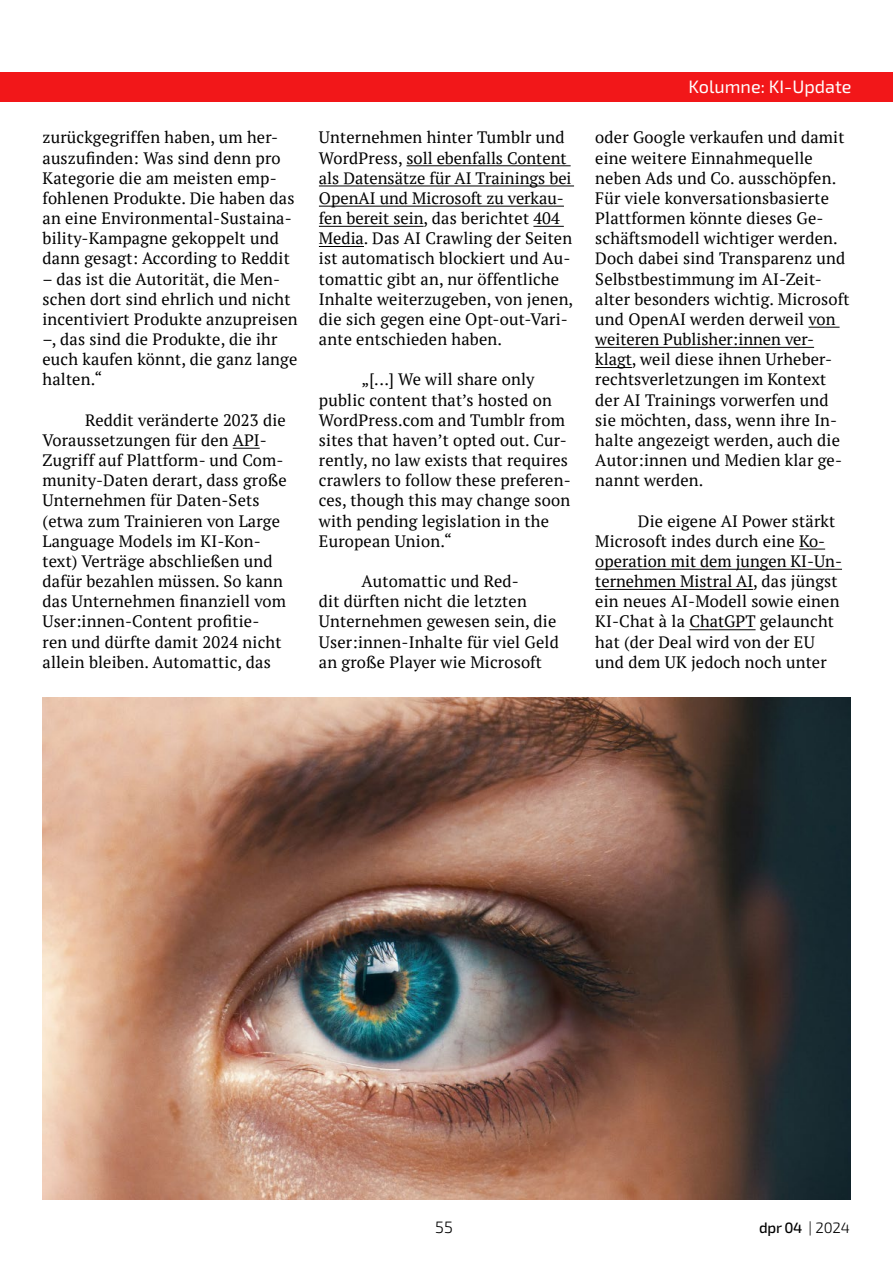
<style>
.page{position:relative;width:893px;height:1263px;background:#fff}
.page>*{position:absolute;margin:0;border:0;box-sizing:border-box;transform-origin:0 0}
.t1{font:18px "Exo 2";color:#fff}
.t2{font:16.5px/20.1px "PT Serif";letter-spacing:.01em;color:#000}
.t3{font:300 16.5px "Exo 2";color:#000}
.t4{font:500 15px "Exo 2";color:#000}
.s1{font-weight:300}
</style>
<div class="page">
<div style="left:0;top:72px;width:893px;height:30px;background:#f21719"></div>
<svg style="left:233px;top:448px;width:27px;height:1px"></svg>
<hr style="left:808px;top:327px;width:31px;height:1px;background:#000">
<hr style="left:595px;top:347px;width:219px;height:1px;background:#000">
<hr style="left:595px;top:367px;width:37px;height:1px;background:#000">
<svg style="left:799px;top:549px;width:26px;height:1px"></svg>
<hr style="left:595px;top:569px;width:247px;height:1px;background:#000">
<hr style="left:595px;top:589px;width:158px;height:1px;background:#000">
<hr style="left:689px;top:629px;width:66px;height:1px;background:#000">
<hr style="left:406px;top:165px;width:165px;height:1px;background:#000">
<hr style="left:319px;top:186px;width:255px;height:1px;background:#000">
<hr style="left:319px;top:206px;width:245px;height:1px;background:#000">
<hr style="left:319px;top:226px;width:105px;height:1px;background:#000">
<hr style="left:533px;top:226px;width:31px;height:1px;background:#000">
<hr style="left:319px;top:246px;width:45px;height:1px;background:#000">
<img style="left:43px;top:697px;width:807px;height:502px">
<p class="t2" style="left:43px;top:127px;width:253px">zurückgegriffen haben, um her&shy;auszufinden: Was sind denn pro<br>Kategorie die am meisten emp&shy;fohlenen Produkte. Die haben das an eine Environmental-Sustaina&shy;bility-Kampagne gekoppelt und dann gesagt: According to Reddit</p>
<p class="t2" style="left:43px;top:268px;width:257px">– das ist die Autorität, die Men&shy;schen dort sind ehrlich und nicht incentiviert Produkte anzupreisen –, das sind die Produkte, die ihr euch kaufen könnt, die ganz lange halten.“</p>
<p class="t2" style="left:43px;top:410px;width:246px;text-indent:43px">Reddit veränderte 2023 die<br>Voraussetzungen für den API-<br>Zugriff auf Plattform- und Com&shy;munity-Daten derart, dass große<br>Unternehmen für Daten-Sets (etwa zum Trainieren von Large<br>Language Models im KI-Kon&shy;text) Verträge abschließen und dafür bezahlen müssen. So kann das Unternehmen finanziell vom<br>User:innen-Content profitie&shy;ren und dürfte damit 2024 nicht allein bleiben. Automattic, das</p>
<p class="t2" style="left:319px;top:127px;width:256px">Unternehmen hinter Tumblr und WordPress, soll ebenfalls Content als Datensätze für AI Trainings bei OpenAI und Microsoft zu verkau&shy;fen bereit sein, das berichtet 404<br>Media. Das AI Crawling der Seiten ist automatisch blockiert und Au&shy;tomattic gibt an, nur öffentliche Inhalte weiterzugeben, von jenen, die sich gegen eine Opt-out-Vari&shy;ante entschieden haben.</p>
<p class="t2" style="left:319px;top:369px;width:253px;text-indent:43px">„[...] We will share only public content that’s hosted on<br>WordPress.com and Tumblr from sites that haven’t opted out. Cur&shy;rently, no law exists that requires crawlers to follow these preferen&shy;ces, though this may change soon with pending legislation in the<br>European Union.“</p>
<p class="t2" style="left:319px;top:571px;width:241px;text-indent:43px">Automattic und Red-<br>dit dürften nicht die letzten<br>Unternehmen gewesen sein, die<br>User:innen-Inhalte für viel Geld an große Player wie Microsoft</p>
<p class="t1" style="left:688px;top:77px;width:164px">Kolumne: KI-Update</p>
<p class="t2" style="left:595px;top:127px;width:256px">oder Google verkaufen und damit eine weitere Einnahmequelle neben Ads und Co. ausschöpfen.<br>Für viele konversationsbasierte<br>Plattformen könnte dieses Ge&shy;schäftsmodell wichtiger werden.<br>Doch dabei sind Transparenz und<br>Selbstbestimmung im AI-Zeit&shy;alter besonders wichtig. Microsoft und OpenAI werden derweil von weiteren Publisher:innen ver&shy;klagt, weil diese ihnen Urheber&shy;rechtsverletzungen im Kontext der AI Trainings vorwerfen und sie möchten, dass, wenn ihre In&shy;halte angezeigt werden, auch die<br>Autor:innen und Medien klar ge&shy;nannt werden.</p>
<p class="t2" style="left:595px;top:510px;width:248px;text-indent:43px">Die eigene AI Power stärkt<br>Microsoft indes durch eine Ko&shy;operation mit dem jungen KI-Un&shy;ternehmen Mistral AI, das jüngst ein neues AI-Modell sowie einen<br>KI-Chat à la ChatGPT gelauncht hat (der Deal wird von der EU und dem UK jedoch noch unter</p>
<p class="t3" style="left:435px;top:1217px;width:19px">55</p>
<p class="t4" style="left:759px;top:1218px;width:92px">dpr 04 <span class="s1">| 2024</span></p>
</div>
